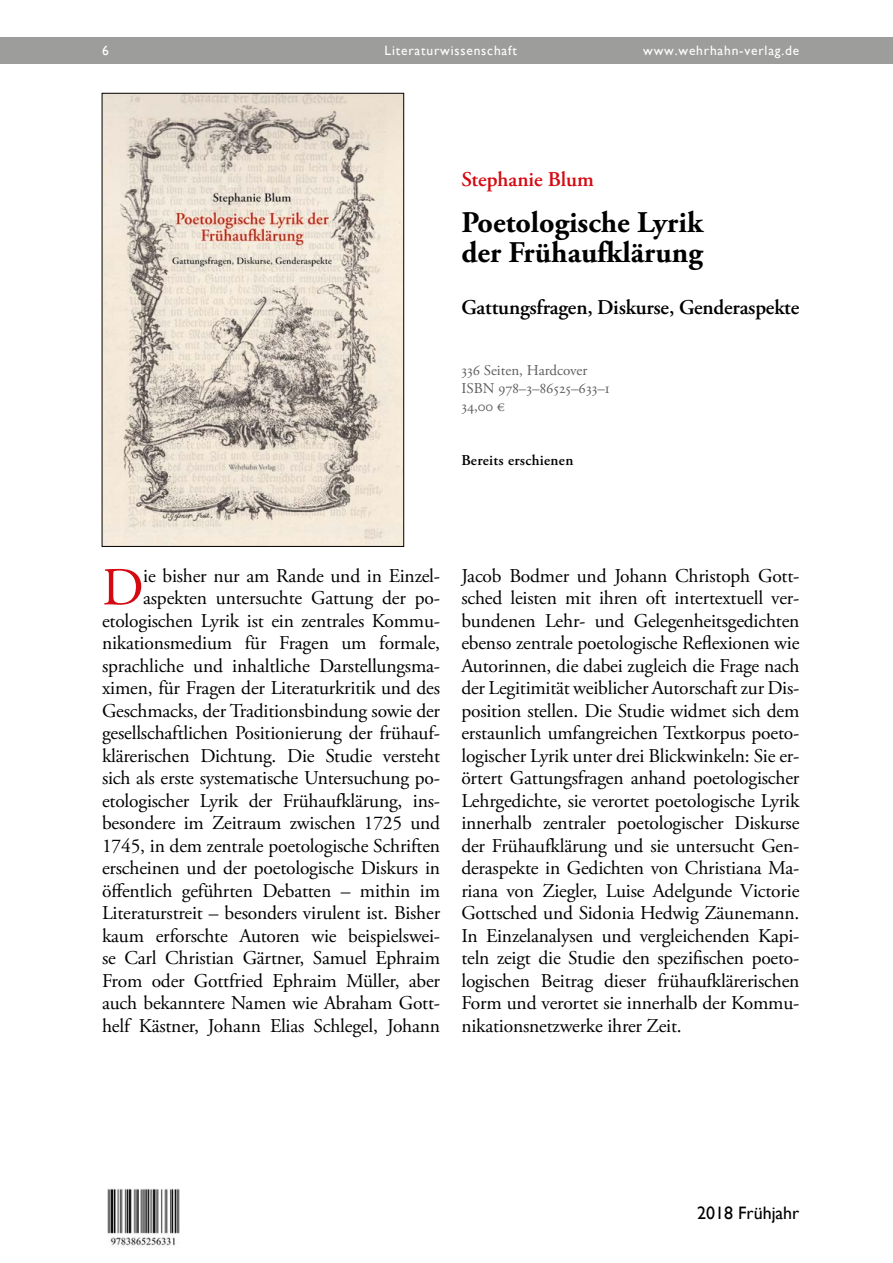
<style>
.page{position:relative;width:893px;height:1263px;background:#fff}
.page>*{position:absolute;margin:0;border:0;box-sizing:border-box;transform-origin:0 0}
.t1{font:53.4px "Adobe Garamond Pro";color:#d50911}
.t2{font:700 30px/30.5px "Adobe Garamond Pro";color:#000}
.t3{font:600 21px "Adobe Garamond Pro";letter-spacing:-.01em;color:#000}
.t4{font:600 21px "Adobe Garamond Pro";color:#d50911}
.t5{font:19.5px/22.5px "Adobe Garamond Pro";letter-spacing:-.01em;color:#000;text-align:right}
.t6{font:18px "Gill Sans";color:#000}
.t7{font:15px/18px "Adobe Garamond Pro";color:#5f5e5e}
.t8{font:600 15px "Adobe Garamond Pro";letter-spacing:.02em;color:#000}
.t9{font:13.5px "Gill Sans";letter-spacing:.06em;color:#fff}
</style>
<div class="page">
<div style="left:0;top:38px;width:893px;height:26px;background:#9d9d9c"></div>
<img style="left:104px;top:95px;width:298px;height:450px">
<div style="left:102px;top:93px;width:302px;height:454px;border:1px solid #000"></div>
<img style="left:107px;top:1188px;width:73px;height:60px">
<p class="t9" style="left:385px;top:43px;width:134px">Literaturwissenschaft</p>
<p class="t9" style="left:102px;top:43px;width:8px">6</p>
<p class="t9" style="left:643px;top:43px;width:109px">www.wehrhahn-v</p>
<p class="t9" style="left:646px;top:43px;width:156px">www.wehrhahn-verlag.de</p>
<p class="t4" style="left:461px;top:167px;width:134px">Stephanie Blum</p>
<h2 class="t2" style="left:461px;top:207px;width:243px">Poetologische Lyrik der Frühaufklärung</h2>
<p class="t3" style="left:461px;top:295px;width:340px">Gattungsfragen, Diskurse, Genderaspekte</p>
<p class="t7" style="left:461px;top:362px;width:150px">336 Seiten, Hardcover<br>ISBN 978–3–86525–633–1<br>34,00 €</p>
<p class="t8" style="left:461px;top:452px;width:113px">Bereits erschienen</p>
<p class="t5" style="left:102px;top:565px;width:340px">ie bisher nur am Rande und in Einzel&shy;aspekten untersuchte Gattung der po&shy;etologischen Lyrik ist ein zentrales Kommu&shy;nikationsmedium für Fragen um formale, sprachliche und inhaltliche Darstellungsma&shy;ximen, für Fragen der Literaturkritik und des Geschmacks, der Traditionsbindung sowie der gesellschaftlichen Positionierung der frühauf&shy;klärerischen Dichtung. Die Studie versteht sich als erste systematische Untersuchung po&shy;etologischer Lyrik der Frühaufklärung, ins&shy;besondere im Zeitraum zwischen 1725 und 1745, in dem zentrale poetologische Schriften erscheinen und der poetologische Diskurs in öffentlich geführten Debatten – mithin im Literaturstreit – besonders virulent ist. Bisher kaum erforschte Autoren wie beispielswei&shy;se Carl Christian Gärtner, Samuel Ephraim From oder Gottfried Ephraim Müller, aber auch bekanntere Namen wie Abraham Gott&shy;helf Kästner, Johann Elias Schlegel, Johann</p>
<p class="t5" style="left:461px;top:565px;width:340px;text-align:justify">Jacob Bodmer und Johann Christoph Gott&shy;sched leisten mit ihren oft intertextuell ver&shy;bundenen Lehr- und Gelegenheitsgedichten ebenso zentrale poetologische Reflexionen wie Autorinnen, die dabei zugleich die Frage nach der Legitimität weiblicher Autorschaft zur Dis&shy;position stellen. Die Studie widmet sich dem erstaunlich umfangreichen Textkorpus poeto&shy;logischer Lyrik unter drei Blickwinkeln: Sie er&shy;örtert Gattungsfragen anhand poetologischer Lehrgedichte, sie verortet poetologische Lyrik innerhalb zentraler poetologischer Diskurse der Frühaufklärung und sie untersucht Gen&shy;deraspekte in Gedichten von Christiana Ma&shy;riana von Ziegler, Luise Adelgunde Victorie Gottsched und Sidonia Hedwig Zäunemann.<br>In Einzelanalysen und vergleichenden Kapi&shy;teln zeigt die Studie den spezifischen poeto&shy;logischen Beitrag dieser frühaufklärerischen Form und verortet sie innerhalb der Kommu&shy;nikationsnetzwerke ihrer Zeit.</p>
<h1 class="t1" style="left:102px;top:555px;width:43px">D</h1>
<p class="t6" style="left:697px;top:1203px;width:104px">2018 Frühjahr</p>
</div>
